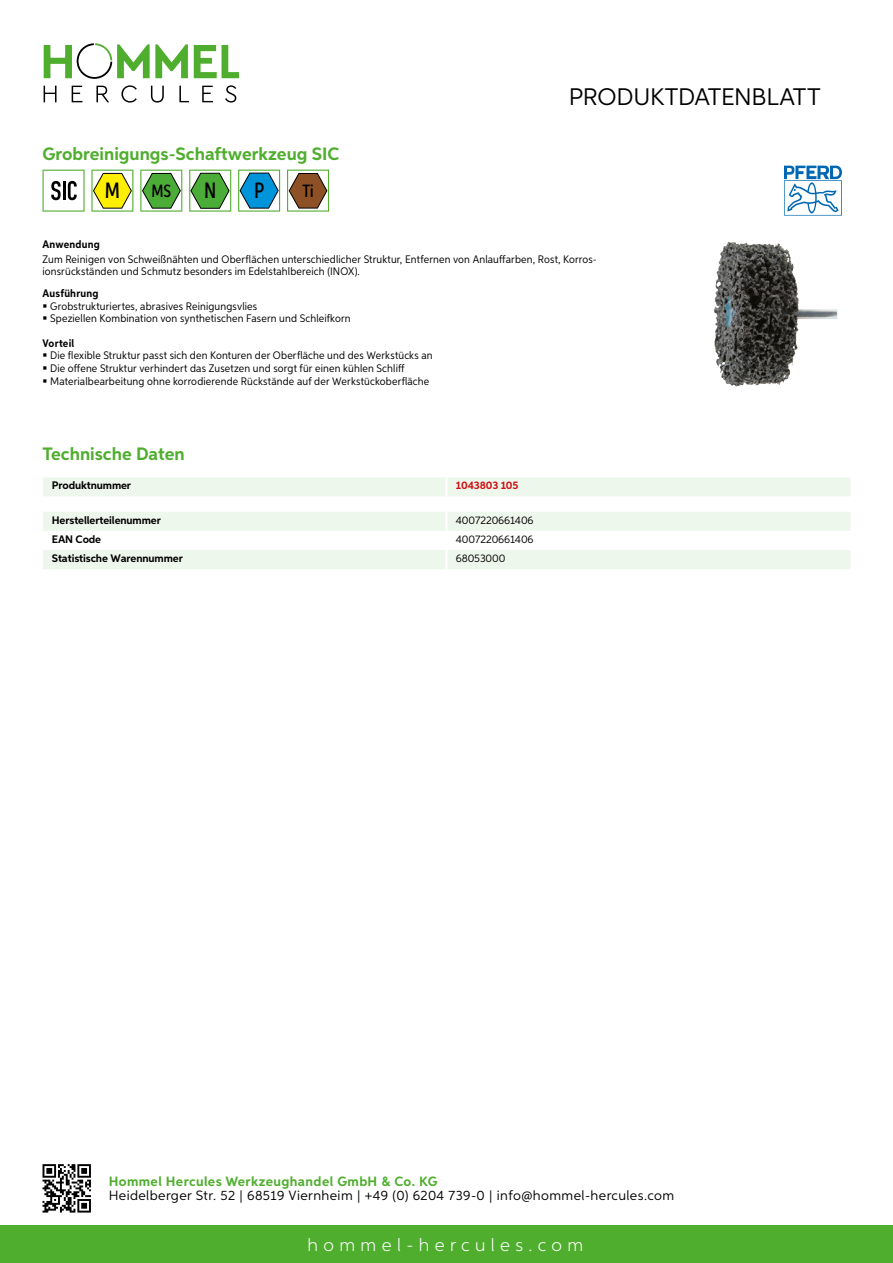
<style>
.page{position:relative;width:893px;height:1263px;background:#fff}
.page>*{position:absolute;margin:0;border:0;box-sizing:border-box;transform-origin:0 0}
.t1{font:24px "Aspira";letter-spacing:-.01em;color:#000}
.t2{font:500 22.2px "Aspira XX Nar";color:#000}
.t3{font:700 18px "Aspira";color:#50ae2f}
.t4{font:300 18px "Aspira";letter-spacing:.3em;color:#fff}
.t5{font:500 17.85px "Aspira XX Nar";color:#000}
.t6{font:13.5px "Aspira";letter-spacing:.03em;color:#000}
.t7{font:700 13.5px "Aspira";letter-spacing:.03em;color:#50ae2f}
.t8{font:10.95px/12.8px "Aspira Nar";letter-spacing:.015em;color:#000}
.t9{font:700 10.95px "Aspira";letter-spacing:-.01em;color:#000}
.t10{font:10.95px "Aspira";letter-spacing:-.01em;color:#000}
.t11{font:700 10.95px "Aspira Nar";letter-spacing:.02em;color:#000}
.t12{font:700 10.95px "Aspira";letter-spacing:-.01em;color:#cd1013}
</style>
<div class="page">
<div style="left:0;top:1226px;width:893px;height:37px;background:#50ae2f"></div>
<svg style="left:43px;top:1164px;width:48px;height:48px"></svg>
<svg style="left:194px;top:45px;width:45px;height:33px"></svg>
<svg style="left:44px;top:43px;width:144px;height:36px"></svg>
<svg style="left:44px;top:86px;width:13px;height:16px"></svg>
<svg style="left:72px;top:86px;width:10px;height:16px"></svg>
<svg style="left:96px;top:86px;width:13px;height:16px"></svg>
<svg style="left:121px;top:85px;width:16px;height:18px"></svg>
<svg style="left:151px;top:86px;width:13px;height:17px"></svg>
<svg style="left:179px;top:86px;width:10px;height:16px"></svg>
<svg style="left:202px;top:86px;width:11px;height:16px"></svg>
<svg style="left:225px;top:85px;width:11px;height:18px"></svg>
<div style="left:43px;top:477px;width:807px;height:19px;background:#eef7eb"></div>
<hr style="left:445px;top:477px;width:3px;height:19px;background:#fff">
<svg style="left:43px;top:512px;width:807px;height:57px"></svg>
<hr style="left:445px;top:550px;width:3px;height:19px;background:#fff">
<svg style="left:43px;top:170px;width:42px;height:42px"></svg>
<svg style="left:91px;top:170px;width:42px;height:42px"></svg>
<svg style="left:140px;top:170px;width:42px;height:42px"></svg>
<svg style="left:189px;top:170px;width:42px;height:42px"></svg>
<svg style="left:238px;top:170px;width:42px;height:42px"></svg>
<svg style="left:287px;top:170px;width:42px;height:42px"></svg>
<img style="left:713px;top:242px;width:23px;height:102px">
<svg style="left:784px;top:166px;width:58px;height:50px"></svg>
<h3 class="t3" style="left:43px;top:142px;width:298px">Grobreinigungs-Schaftwerkzeug SIC</h3>
<h2 class="t2" style="left:105px;top:177px;width:17px">M</h2>
<h3 class="t5" style="left:151px;top:180px;width:21px">MS</h3>
<h2 class="t2" style="left:204px;top:177px;width:14px">N</h2>
<h2 class="t2" style="left:254px;top:177px;width:12px">P</h2>
<h3 class="t5" style="left:302px;top:180px;width:13px">Ti</h3>
<h1 class="t1" style="left:569px;top:82px;width:253px">Produktdatenblatt</h1>
<p class="t11" style="left:43px;top:237px;width:59px">Anwendung</p>
<p class="t8" style="left:43px;top:253px;width:556px;line-height:12px">Zum Reinigen von Schweißnähten und Oberflächen unterschiedlicher Struktur, Entfernen von Anlauffarben, Rost, Korros&shy;ionsrückständen und Schmutz besonders im Edelstahlbereich (INOX).</p>
<p class="t11" style="left:43px;top:286px;width:58px">Ausführung</p>
<p class="t8" style="left:50px;top:299px;width:302px">Grobstrukturiertes, abrasives Reinigungsvlies<br>Speziellen Kombination von synthetischen Fasern und Schleifkorn</p>
<p class="t11" style="left:43px;top:336px;width:33px">Vorteil</p>
<p class="t8" style="left:50px;top:349px;width:384px">Die flexible Struktur passt sich den Konturen der Oberfläche und des Werkstücks an<br>Die offene Struktur verhindert das Zusetzen und sorgt für einen kühlen Schliff<br>Materialbearbeitung ohne korrodierende Rückstände auf der Werkstückoberfläche</p>
<h3 class="t3" style="left:43px;top:443px;width:144px">Technische Daten</h3>
<p class="t9" style="left:52px;top:479px;width:81px">Produktnummer</p>
<p class="t12" style="left:456px;top:479px;width:64px">1043803 105</p>
<p class="t9" style="left:52px;top:513px;width:111px">Herstellerteilenummer</p>
<p class="t10" style="left:456px;top:513px;width:79px">4007220661406</p>
<p class="t9" style="left:52px;top:532px;width:51px">EAN Code</p>
<p class="t10" style="left:456px;top:532px;width:79px">4007220661406</p>
<p class="t9" style="left:52px;top:551px;width:132px">Statistische Warennummer</p>
<p class="t10" style="left:456px;top:551px;width:51px">68053000</p>
<p class="t7" style="left:109px;top:1172px;width:330px">Hommel Hercules Werkzeughandel GmbH &amp; Co. KG</p>
<p class="t6" style="left:109px;top:1187px;width:567px">Heidelberger Str. 52 | 68519 Viernheim | +49 (0) 6204 739-0 | info@hommel-hercules.com</p>
<h3 class="t4" style="left:307px;top:1234px;width:277px">hommel-hercules.com</h3>
</div>
